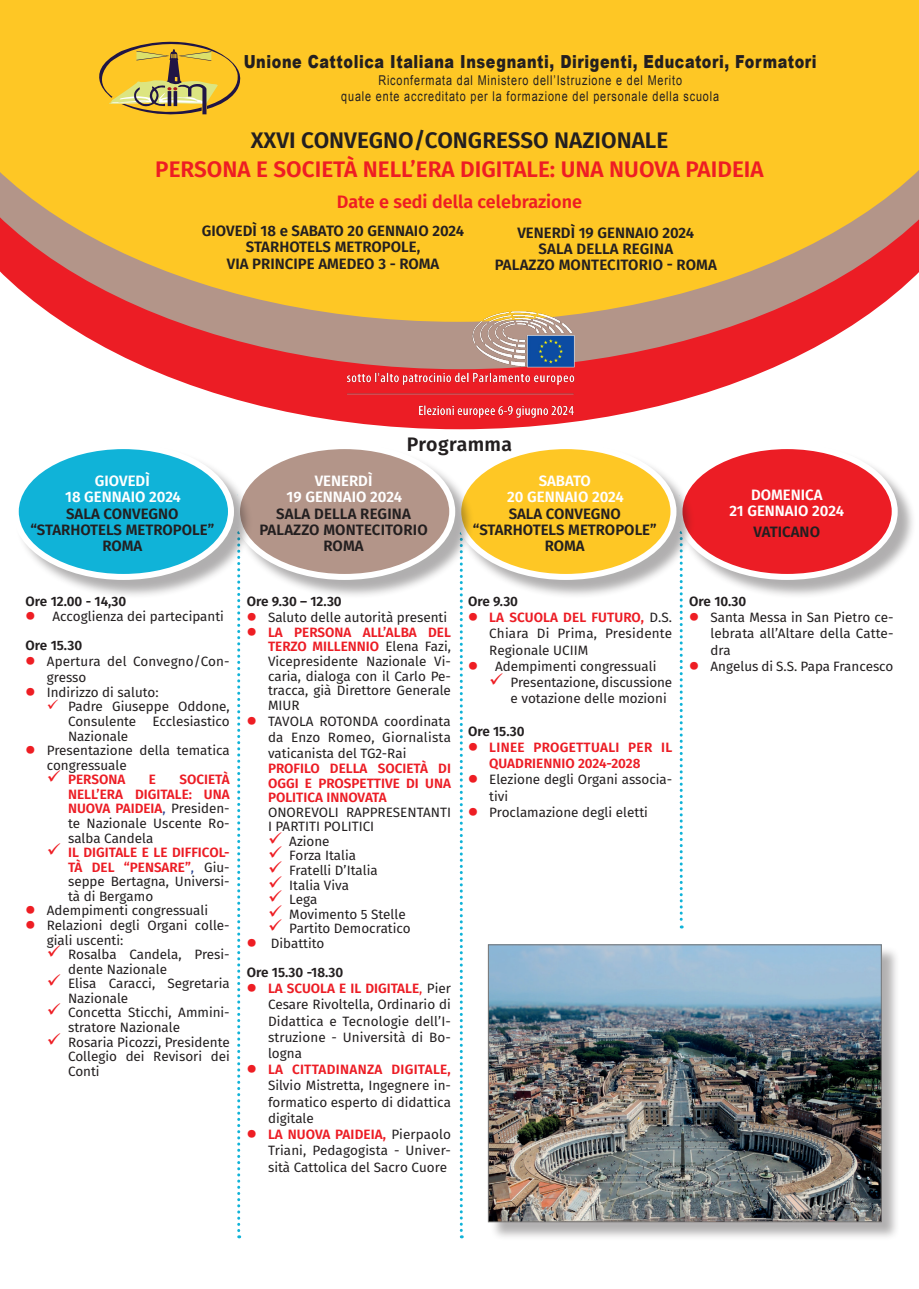
<style>
.page{position:relative;width:919px;height:1289px;background:#fff}
.page>*{position:absolute;margin:0;border:0;box-sizing:border-box;transform-origin:0 0}
.t1{font:600 22.5px "Fira Sans";color:#ee1d23}
.t2{font:600 22.5px "Fira Sans";color:#231f20}
.t3{font:600 19.5px "Fira Sans";letter-spacing:.02em;color:#231f20}
.t4{font:900 18px "Arial";letter-spacing:.04em;color:#231f20;scale:.8 1}
.t5{font:600 18px "Fira Sans";color:#ee1d23}
.t6{font:600 15px/16.2px "Fira Sans";color:#231f20;text-align:center}
.t7{font:600 15px/16.2px "Fira Sans";color:#fff;text-align:center}
.t8{font:13.5px/14.5px "Fira Sans";color:#231f20;text-align:justify}
.t9{font:600 13.5px/14.5px "Fira Sans";color:#ec1d25;text-align:justify}
.t10{font:13.5px/16.2px "Arial";letter-spacing:.08em;color:#231f20;text-align:center;scale:.8 1}
.t11{font:600 13.5px/29.1px "Fira Sans";color:#231f20}
.s1{font-family:"Bree";font-size:15px;color:#ee1d23}
.s2{font-weight:600}
.s3{font-weight:600;color:#ec1d25}
.s4{color:#253f8e}
.s5{font-family:"Bree";font-weight:400;font-size:15px;color:#ee1d23}
.s6{font-weight:400}
.s7{color:#ee1d23}
</style>
<div class="page">
<svg style="left:150px;top:369px;width:620px;height:53px;fill:#ec1d25"></svg>
<svg style="left:62px;top:322px;width:795px;height:47px;background:#de6061"></svg>
<svg style="left:0;top:0;width:918px;height:322px;background:#f6bb2f"></svg>
<img style="left:341px;top:308px;width:237px;height:121px">
<svg style="left:99px;top:42px;width:141px;height:72px;background:#d5b03c"></svg>
<svg style="left:679px;top:599px;width:3px;height:329px"></svg>
<svg style="left:237px;top:599px;width:3px;height:639px"></svg>
<svg style="left:460px;top:599px;width:3px;height:639px"></svg>
<div style="left:678px;top:445px;width:238px;height:154px;background:#231f20;opacity:.36"></div>
<div style="left:679px;top:446px;width:215px;height:131px;background:#ec1d25;border-radius:50%"></div>
<div style="left:676px;top:443px;width:221px;height:137px;border:6px solid #fff;border-radius:50%"></div>
<div style="left:457px;top:445px;width:238px;height:154px;background:#231f20;opacity:.36"></div>
<div style="left:458px;top:446px;width:215px;height:131px;background:#fec725;border-radius:50%"></div>
<div style="left:455px;top:443px;width:221px;height:137px;border:6px solid #fff;border-radius:50%"></div>
<div style="left:236px;top:445px;width:238px;height:154px;background:#231f20;opacity:.36"></div>
<div style="left:237px;top:446px;width:215px;height:131px;background:#b39589;border-radius:50%"></div>
<div style="left:234px;top:443px;width:221px;height:137px;border:6px solid #fff;border-radius:50%"></div>
<div style="left:15px;top:445px;width:238px;height:154px;background:#231f20;opacity:.36"></div>
<div style="left:16px;top:446px;width:215px;height:131px;background:#10b3d8;border-radius:50%"></div>
<div style="left:13px;top:443px;width:221px;height:137px;border:6px solid #fff;border-radius:50%"></div>
<div style="left:490px;top:946px;width:410px;height:295px;background:#231f20;opacity:.35"></div>
<img style="left:490px;top:946px;width:389px;height:274px">
<div style="left:488px;top:944px;width:393px;height:278px;border:1px solid #777574"></div>
<h3 class="t4" style="left:244px;top:49px;width:717px">Unione Cattolica Italiana Insegnanti, Dirigenti, Educatori, Formatori</h3>
<p class="t10" style="left:341px;top:72px;width:473px">Riconfermata dal Ministero dell’Istruzione e del Merito<br>quale ente accreditato per la formazione del personale della scuola</p>
<h1 class="t2" style="left:251px;top:122px;width:419px">XXVI CONVEGNO/CONGRESSO NAZIONALE</h1>
<h1 class="t1" style="left:155px;top:151px;width:610px">PERSONA E SOCIETÀ NELL’ERA DIGITALE: UNA NUOVA PAIDEIA</h1>
<h3 class="t5" style="left:337px;top:187px;width:247px">Date e sedi della celebrazione</h3>
<p class="t6" style="left:202px;top:222px;width:264px">GIOVEDÌ 18 e SABATO 20 GENNAIO 2024<br>STARHOTELS METROPOLE,<br>VIA PRINCIPE AMEDEO 3 - ROMA</p>
<p class="t6" style="left:494px;top:223px;width:224px">VENERDÌ 19 GENNAIO 2024<br>SALA DELLA REGINA<br>PALAZZO MONTECITORIO - ROMA</p>
<p class="t7" style="left:65px;top:472px;width:117px">GIOVEDÌ<br>18 GENNAIO 2024</p>
<p class="t6" style="left:30px;top:504px;width:185px">SALA CONVEGNO “STARHOTELS METROPOLE”<br>ROMA</p>
<h2 class="t3" style="left:407px;top:428px;width:107px">Programma</h2>
<p class="t7" style="left:286px;top:472px;width:117px">VENERDÌ<br>19 GENNAIO 2024</p>
<p class="t6" style="left:259px;top:504px;width:170px">SALA DELLA REGINA<br>PALAZZO MONTECITORIO<br>ROMA</p>
<p class="t7" style="left:507px;top:472px;width:118px">SABATO<br>20 GENNAIO 2024</p>
<p class="t6" style="left:473px;top:504px;width:185px">SALA CONVEGNO “STARHOTELS METROPOLE”<br>ROMA</p>
<p class="t7" style="left:729px;top:486px;width:116px">DOMENICA<br>21 GENNAIO 2024</p>
<p class="t6" style="left:753px;top:522px;width:68px">VATICANO</p>
<p class="t11" style="left:26px;top:586px;width:102px">Ore 12.00 - 14,30</p>
<p class="t8" style="left:26px;top:601px;width:200px;line-height:29.1px"><span class="s1">●</span> Accoglienza dei partecipanti<br><span class="s2">Ore 15.30</span></p>
<p class="t8" style="left:47px;top:653px;width:184px;line-height:16.2px;text-indent:-21px"><span class="s1">●</span> Apertura del Convegno/Con&shy;gresso</p>
<p class="t8" style="left:68px;top:684px;width:163px;text-align:left;text-indent:-43px"><span class="s1">●</span> Indirizzo di saluto:<br>Padre Giuseppe Oddone,<br>Consulente Ecclesiastico<br>Nazionale</p>
<p class="t8" style="left:47px;top:742px;width:184px;text-indent:-21px"><span class="s1">●</span> Presentazione della tematica congressuale</p>
<p class="t9" style="left:68px;top:771px;width:59px">PERSONA</p>
<p class="t9" style="left:149px;top:771px;width:9px">E</p>
<p class="t8" style="left:68px;top:772px;width:163px;text-indent:111px"><span class="s3">SOCIETÀ NELL’ERA DIGITALE: UNA NUOVA PAIDEIA</span><span class="s4">,</span> Presiden&shy;te Nazionale Uscente Ro&shy;salba Candela</p>
<p class="t8" style="left:68px;top:844px;width:163px"><span class="s3">IL DIGITALE E LE DIFFICOL-TÀ DEL “PENSARE”</span><span class="s4">,</span> Giu&shy;seppe Bertagna, Universi&shy;tà di Bergamo</p>
<p class="t8" style="left:26px;top:903px;width:184px"><span class="s1">●</span> Adempimenti congressuali</p>
<p class="t8" style="left:47px;top:917px;width:184px;text-indent:-21px"><span class="s1">●</span> Relazioni degli Organi colle&shy;giali uscenti:</p>
<p class="t8" style="left:68px;top:946px;width:163px;text-align:left">Rosalba Candela, Presi&shy;dente Nazionale<br>Elisa Caracci, Segretaria<br>Nazionale<br>Concetta Sticchi, Ammini&shy;stratore Nazionale<br>Rosaria Picozzi, Presidente<br>Collegio dei Revisori dei<br>Conti</p>
<p class="t11" style="left:247px;top:586px;width:96px">Ore 9.30 – 12.30</p>
<p class="t8" style="left:247px;top:610px;width:202px"><span class="s1">●</span> Saluto delle autorità presenti</p>
<p class="t8" style="left:268px;top:624px;width:184px;text-indent:-21px"><span class="s1">●</span> <span class="s3">LA PERSONA ALL’ALBA DEL TERZO MILLENNIO</span> Elena Fazi, Vicepresidente Nazionale Vi&shy;caria, dialoga con il Carlo Pe&shy;tracca, già Direttore Generale MIUR</p>
<p class="t8" style="left:268px;top:712px;width:184px;line-height:16.2px;text-indent:-21px"><span class="s1">●</span> TAVOLA ROTONDA coordinata da Enzo Romeo, Giornalista vaticanista del TG2-Rai</p>
<p class="t9" style="left:268px;top:760px;width:184px">PROFILO DELLA SOCIETÀ DI OGGI E PROSPETTIVE DI UNA POLITICA INNOVATA</p>
<p class="t8" style="left:268px;top:804px;width:184px">ONOREVOLI RAPPRESENTANTI</p>
<p class="t8" style="left:268px;top:818px;width:108px">I PARTITI POLITICI</p>
<p class="t8" style="left:289px;top:833px;width:42px">Azione</p>
<p class="t8" style="left:289px;top:848px;width:68px">Forza Italia</p>
<p class="t8" style="left:289px;top:862px;width:90px">Fratelli D’Italia</p>
<p class="t8" style="left:289px;top:877px;width:61px">Italia Viva</p>
<p class="t8" style="left:289px;top:891px;width:30px">Lega</p>
<p class="t8" style="left:289px;top:906px;width:118px">Movimento 5 Stelle</p>
<p class="t8" style="left:289px;top:920px;width:123px">Partito Democratico</p>
<p class="t11" style="left:247px;top:927px;width:98px"><span class="s5">●</span> <span class="s6">Dibattito<br></span>Ore 15.30 -18.30</p>
<p class="t8" style="left:268px;top:980px;width:184px;line-height:16.2px;text-indent:-21px"><span class="s1">●</span> <span class="s3">LA SCUOLA E IL DIGITALE</span><span class="s7">,</span> Pier Cesare Rivoltella, Ordinario di Didattica e Tecnologie dell’I&shy;struzione - Università di Bo&shy;logna</p>
<p class="t8" style="left:268px;top:1061px;width:184px;line-height:16.2px;text-indent:-21px"><span class="s1">●</span> <span class="s3">LA CITTADINANZA DIGITALE, </span>Silvio Mistretta, Ingegnere in&shy;formatico esperto di didattica digitale</p>
<p class="t8" style="left:268px;top:1125px;width:184px;line-height:16.2px;text-indent:-21px"><span class="s1">●</span> <span class="s3">LA NUOVA PAIDEIA,</span> Pierpaolo Triani, Pedagogista - Univer&shy;sità Cattolica del Sacro Cuore</p>
<p class="t11" style="left:468px;top:586px;width:52px">Ore 9.30</p>
<p class="t8" style="left:489px;top:609px;width:184px;line-height:16.2px;text-indent:-21px"><span class="s1">●</span> <span class="s3">LA SCUOLA DEL FUTURO,</span> D.S.<br>Chiara Di Prima, Presidente Regionale UCIIM</p>
<p class="t8" style="left:510px;top:657px;width:163px;line-height:16.2px;text-align:left;text-indent:-43px"><span class="s1">●</span> Adempimenti congressuali<br>Presentazione, discussione e votazione delle mozioni</p>
<p class="t11" style="left:468px;top:715px;width:58px">Ore 15.30</p>
<p class="t9" style="left:489px;top:738px;width:184px;line-height:16.2px;text-indent:-21px"><span class="s5">●</span> LINEE PROGETTUALI PER IL<br>QUADRIENNIO 2024-2028</p>
<p class="t8" style="left:489px;top:771px;width:184px;line-height:16.2px;text-indent:-21px"><span class="s1">●</span> Elezione degli Organi associa&shy;tivi</p>
<p class="t8" style="left:468px;top:804px;width:181px"><span class="s1">●</span> Proclamazione degli eletti</p>
<p class="t11" style="left:689px;top:586px;width:59px">Ore 10.30</p>
<p class="t8" style="left:710px;top:609px;width:184px;line-height:16.2px;text-indent:-21px"><span class="s1">●</span> Santa Messa in San Pietro ce&shy;lebrata all’Altare della Catte&shy;dra</p>
<p class="t8" style="left:689px;top:658px;width:206px"><span class="s1">●</span> Angelus di S.S. Papa Francesco</p>
</div>
